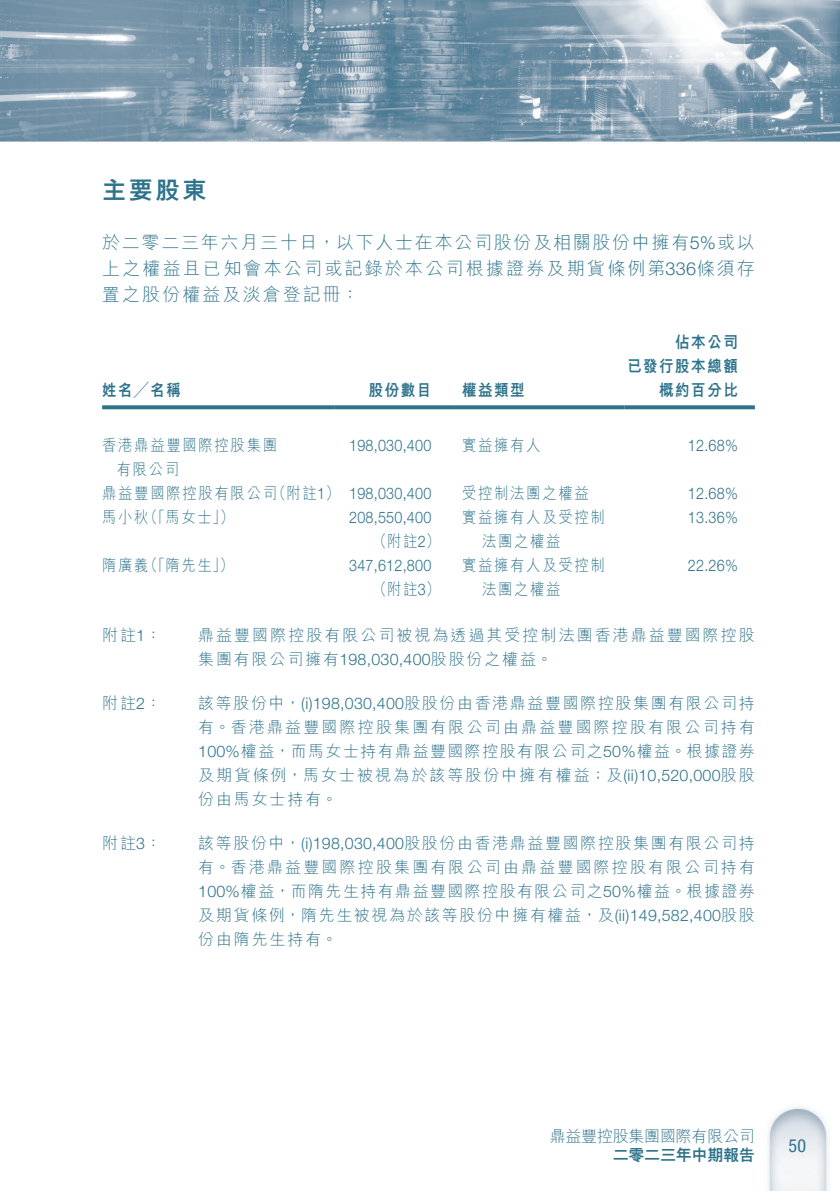
<style>
.page{position:relative;width:840px;height:1191px;background:#fff}
.page>*{position:absolute;margin:0;border:0;box-sizing:border-box;transform-origin:0 0}
.t1{font:800 24px "M Hei HK";color:#2e738c}
.t2{font:300 18px/26px "M Hei HK";letter-spacing:.12em;color:#2e738c;text-align:justify}
.t3{font:condensed 18px "Helvetica Neue LT Std";color:#2e738c}
.t4{font:300 16px/24px "M Hei HK";letter-spacing:.115em;color:#2e738c;text-align:justify}
.t5{font:300 16px/24px "M Hei HK";letter-spacing:.115em;color:#2e738c;scale:.9 1}
.t6{font:300 16px "Helvetica Neue LT Std";letter-spacing:.015em;color:#2e738c;scale:.9 1}
.t7{font:800 16px/24px "M Hei HK";letter-spacing:.115em;color:#2e738c;text-align:right;scale:.9 1}
.t8{font:300 16px "M Hei HK";letter-spacing:-.015em;color:#2e738c}
.t9{font:800 16px "M Hei HK";letter-spacing:-.015em;color:#2e738c}
.s1{font-family:"Helvetica Neue LT Std"}
</style>
<div class="page">
<img style="left:0;top:0;width:839px;height:1191px">
<svg style="left:102px;top:405px;width:232px;height:4px"></svg>
<svg style="left:334px;top:405px;width:120px;height:4px"></svg>
<svg style="left:454px;top:405px;width:170px;height:4px"></svg>
<svg style="left:624px;top:405px;width:130px;height:4px"></svg>
<h1 class="t1" style="left:102px;top:178px;width:106px">主要股東</h1>
<p class="t2" style="left:102px;top:229px;width:653px">於二零二三年六月三十日，以下人士在本公司股份及相關股份中擁有<span class="s1">5%</span>或以上之權益且已知會本公司或記錄於本公司根據證券及期貨條例第<span class="s1">336</span>條須存置之股份權益及淡倉登記冊：</p>
<p class="t7" style="left:102px;top:378px;width:89px">姓名╱名稱</p>
<p class="t7" style="left:368px;top:378px;width:71px">股份數目</p>
<p class="t7" style="left:462px;top:378px;width:71px">權益類型</p>
<p class="t7" style="left:626px;top:330px;width:124px">佔本公司<br>已發行股本總額概約百分比</p>
<p class="t5" style="left:462px;top:433px;width:89px">實益擁有人</p>
<p class="t5" style="left:117px;top:433px;width:180px;text-indent:-15px">香港鼎益豐國際控股集團有限公司</p>
<p class="t6" style="left:687px;top:436px;width:57px">12.68%</p>
<p class="t6" style="left:349px;top:436px;width:93px">198,030,400</p>
<p class="t5" style="left:272px;top:481px;width:77px">（附註）<span class="s1">1</span></p>
<p class="t5" style="left:102px;top:481px;width:196px">鼎益豐國際控股有限公司</p>
<p class="t6" style="left:349px;top:484px;width:93px">198,030,400</p>
<p class="t5" style="left:462px;top:481px;width:142px">受控制法團之權益</p>
<p class="t6" style="left:687px;top:484px;width:57px">12.68%</p>
<p class="t5" style="left:143px;top:505px;width:102px">（「馬女士 (「</p>
<p class="t5" style="left:102px;top:505px;width:53px">馬小秋</p>
<p class="t6" style="left:349px;top:508px;width:93px">208,550,400</p>
<p class="t5" style="left:372px;top:529px;width:77px">（附註 (<span class="s1">2</span></p>
<p class="t5" style="left:482px;top:505px;width:138px;text-indent:-20px">實益擁有人及受控制法團之權益</p>
<p class="t6" style="left:687px;top:508px;width:57px">13.36%</p>
<p class="t5" style="left:482px;top:553px;width:138px;text-indent:-20px">實益擁有人及受控制法團之權益</p>
<p class="t6" style="left:687px;top:556px;width:57px">22.26%</p>
<p class="t4" style="left:198px;top:623px;width:558px">鼎益豐國際控股有限公司被視為透過其受控制法團香港鼎益豐國際控股</p>
<p class="t5" style="left:143px;top:553px;width:102px">（「隋先生 (「</p>
<p class="t5" style="left:102px;top:553px;width:53px">隋廣義</p>
<p class="t6" style="left:349px;top:556px;width:93px">347,612,800</p>
<p class="t5" style="left:372px;top:577px;width:77px">（附註 (<span class="s1">3</span></p>
<p class="t4" style="left:102px;top:623px;width:61px">附註<span class="s1">1</span>：</p>
<p class="t4" style="left:102px;top:691px;width:61px">附註<span class="s1">2</span>：</p>
<p class="t4" style="left:102px;top:831px;width:61px">附註<span class="s1">3</span>：</p>
<p class="t4" style="left:198px;top:647px;width:355px">集團有限公司擁有<span class="s1">198,030,400</span>股股份之權益。</p>
<p class="t4" style="left:198px;top:691px;width:557px">該等股份中， <span class="s1">)i( 198,030,400</span>股股份由香港鼎益豐國際控股集團有限公司持</p>
<p class="t4" style="left:198px;top:715px;width:558px">有。香港鼎益豐國際控股集團有限公司由鼎益豐國際控股有限公司持有<span class="s1">100%</span>權益，而馬女士持有鼎益豐國際控股有限公司之<span class="s1">50%</span>權益。根據證券及期貨條例，馬女士被視為於該等股份中擁有權益；及 <span class="s1">)i i( 10,520,000</span>股股份由馬女士持有。</p>
<p class="t4" style="left:198px;top:831px;width:557px">該等股份中， <span class="s1">)i( 198,030,400</span>股股份由香港鼎益豐國際控股集團有限公司持</p>
<p class="t4" style="left:198px;top:855px;width:558px">有。香港鼎益豐國際控股集團有限公司由鼎益豐國際控股有限公司持有<span class="s1">100%</span>權益，而隋先生持有鼎益豐國際控股有限公司之<span class="s1">50%</span>權益。根據證券及期貨條例，隋先生被視為於該等股份中擁有權益，及 <span class="s1">)i i( 149,582,400</span>股股份由隋先生持有。</p>
<p class="t8" style="left:549px;top:1127px;width:206px">鼎益豐控股集團國際有限公司</p>
<p class="t9" style="left:612px;top:1147px;width:143px">二零二三年中期報告</p>
<p class="t3" style="left:788px;top:1135px;width:19px">50</p>
</div>
